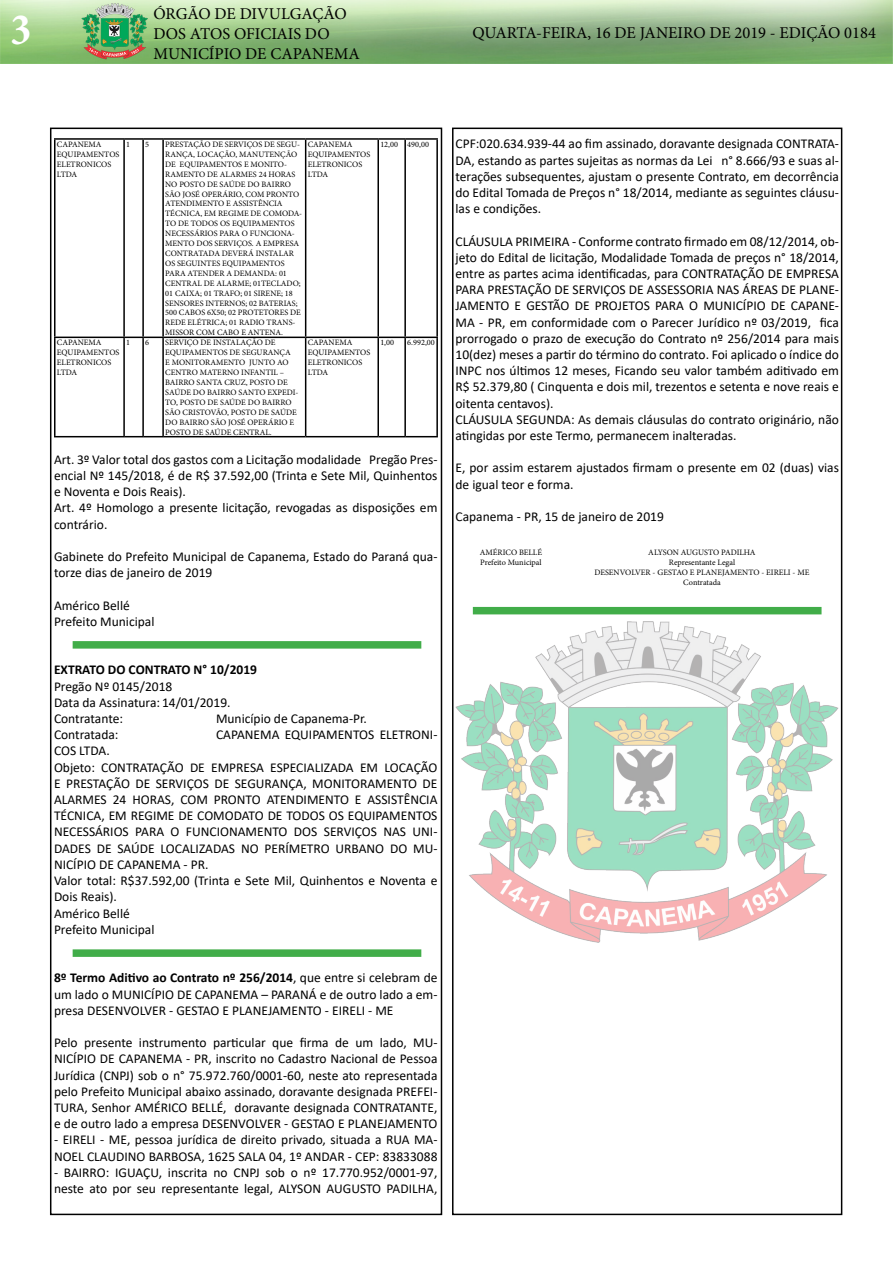
<style>
.page{position:relative;width:893px;height:1263px;background:#fff}
.page>*{position:absolute;margin:0;border:0;box-sizing:border-box;transform-origin:0 0}
.t1{font:700 condensed 45px "Minion Pro";color:#fff}
.t2{font:16.5px/19.8px "Minion Pro";color:#000}
.t3{font:13.5px/16.2px "Calibri";color:#000}
.t4{font:700 13.5px "Calibri";color:#000}
.t5{font:8.25px/9.9px "Minion Pro";color:#000}
.s1{font-weight:700}
</style>
<div class="page">
<div style="left:50px;top:128px;width:392px;height:1087px;border:2px solid #000"></div>
<img style="left:0;top:0;width:893px;height:64px">
<div style="left:452px;top:128px;width:390px;height:1087px;border:2px solid #000"></div>
<hr style="left:54px;top:138px;width:70px;height:2px;background:#000">
<hr style="left:54px;top:140px;width:2px;height:197px;background:#000">
<svg style="left:124px;top:138px;width:19px;height:2px"></svg>
<hr style="left:123px;top:140px;width:2px;height:197px;background:#000">
<hr style="left:143px;top:138px;width:20px;height:2px;background:#000">
<hr style="left:142px;top:140px;width:2px;height:197px;background:#000">
<hr style="left:163px;top:138px;width:143px;height:2px;background:#000">
<hr style="left:162px;top:140px;width:2px;height:197px;background:#000">
<hr style="left:306px;top:138px;width:72px;height:2px;background:#000">
<hr style="left:305px;top:140px;width:1px;height:197px;background:#000">
<hr style="left:378px;top:138px;width:27px;height:2px;background:#000">
<hr style="left:377px;top:140px;width:2px;height:197px;background:#000">
<hr style="left:405px;top:138px;width:33px;height:2px;background:#000">
<hr style="left:404px;top:140px;width:2px;height:197px;background:#000">
<hr style="left:436px;top:140px;width:2px;height:197px;background:#000">
<hr style="left:54px;top:337px;width:70px;height:1px;background:#000">
<hr style="left:54px;top:338px;width:2px;height:98px;background:#000">
<hr style="left:123px;top:338px;width:2px;height:98px;background:#000">
<svg style="left:124px;top:337px;width:39px;height:1px"></svg>
<hr style="left:142px;top:338px;width:2px;height:98px;background:#000">
<hr style="left:163px;top:337px;width:143px;height:1px;background:#000">
<hr style="left:162px;top:338px;width:2px;height:98px;background:#000">
<hr style="left:306px;top:337px;width:72px;height:1px;background:#000">
<hr style="left:305px;top:338px;width:1px;height:98px;background:#000">
<svg style="left:378px;top:337px;width:27px;height:1px"></svg>
<hr style="left:377px;top:338px;width:2px;height:98px;background:#000">
<hr style="left:405px;top:337px;width:33px;height:1px;background:#000">
<hr style="left:404px;top:338px;width:2px;height:98px;background:#000">
<hr style="left:436px;top:338px;width:2px;height:98px;background:#000">
<hr style="left:54px;top:436px;width:70px;height:1px;background:#000">
<svg style="left:124px;top:436px;width:39px;height:1px"></svg>
<hr style="left:163px;top:436px;width:143px;height:1px;background:#000">
<hr style="left:306px;top:436px;width:72px;height:1px;background:#000">
<svg style="left:378px;top:436px;width:27px;height:1px"></svg>
<hr style="left:405px;top:436px;width:33px;height:1px;background:#000">
<div style="left:473px;top:607px;width:348px;height:7px;background:#41ad49"></div>
<div style="left:73px;top:949px;width:348px;height:8px;background:#41ad49"></div>
<div style="left:73px;top:641px;width:348px;height:8px;background:#41ad49"></div>
<img style="left:455px;top:621px;width:384px;height:322px">
<h1 class="t1" style="left:11px;top:-1px;width:22px">3</h1>
<p class="t2" style="left:153px;top:4px;width:208px">ÓRGÃO DE DIVULGAÇÃO<br>DOS ATOS OFICIAIS DO<br>MUNICÍPIO DE CAPANEMA</p>
<p class="t2" style="left:472px;top:23px;width:405px">QUARTA-FEIRA, 16 DE JANEIRO DE 2019 - EDIÇÃO 0184</p>
<p class="t5" style="left:57px;top:140px;width:64px">CAPANEMA<br>EQUIPAMENTOS<br>ELETRONICOS<br>LTDA</p>
<p class="t5" style="left:126px;top:140px;width:5px">1</p>
<p class="t5" style="left:145px;top:140px;width:5px">5</p>
<p class="t5" style="left:165px;top:140px;width:138px">PRESTAÇÃO DE SERVIÇOS DE SEGU-<br>RANÇA, LOCAÇÃO, MANUTENÇÃO<br>DE EQUIPAMENTOS E MONITO-<br>RAMENTO DE ALARMES 24 HORAS<br>NO POSTO DE SAÚDE DO BAIRRO<br>SÃO JOSÉ OPERÁRIO, COM PRONTO<br>ATENDIMENTO E ASSISTÊNCIA<br>TÉCNICA, EM REGIME DE COMODA-<br>TO DE TODOS OS EQUIPAMENTOS<br>NECESSÁRIOS PARA O FUNCIONA-<br>MENTO DOS SERVIÇOS. A EMPRESA<br>CONTRATADA DEVERÁ INSTALAR<br>OS SEGUINTES EQUIPAMENTOS<br>PARA ATENDER A DEMANDA: 01<br>CENTRAL DE ALARME; 01TECLADO;<br>01 CAIXA; 01 TRAFO; 01 SIRENE; 18<br>SENSORES INTERNOS; 02 BATERIAS;<br>500 CABOS 6X50; 02 PROTETORES DE<br>REDE ELÉTRICA; 01 RADIO TRANS-<br>MISSOR COM CABO E ANTENA.</p>
<p class="t5" style="left:308px;top:140px;width:64px">CAPANEMA<br>EQUIPAMENTOS<br>ELETRONICOS<br>LTDA</p>
<p class="t5" style="left:380px;top:140px;width:50px">12,00 490,00</p>
<p class="t5" style="left:57px;top:338px;width:64px">CAPANEMA<br>EQUIPAMENTOS<br>ELETRONICOS<br>LTDA</p>
<p class="t5" style="left:126px;top:338px;width:5px">1</p>
<p class="t5" style="left:145px;top:338px;width:5px">6</p>
<p class="t5" style="left:165px;top:338px;width:135px">SERVIÇO DE INSTALAÇÃO DE<br>EQUIPAMENTOS DE SEGURANÇA<br>E MONITORAMENTO JUNTO AO<br>CENTRO MATERNO INFANTIL –<br>BAIRRO SANTA CRUZ, POSTO DE<br>SAÚDE DO BAIRRO SANTO EXPEDI-<br>TO, POSTO DE SAÚDE DO BAIRRO<br>SÃO CRISTOVÃO, POSTO DE SAÚDE<br>DO BAIRRO SÃO JOSÉ OPERÁRIO E<br>POSTO DE SAÚDE CENTRAL.</p>
<p class="t5" style="left:308px;top:338px;width:64px">CAPANEMA<br>EQUIPAMENTOS<br>ELETRONICOS<br>LTDA</p>
<p class="t5" style="left:380px;top:338px;width:15px">1,00</p>
<p class="t5" style="left:407px;top:338px;width:29px">6.992,00</p>
<p class="t3" style="left:54px;top:451px;width:385px">Art. 3º Valor total dos gastos com a Licitação modalidade Pregão Pres&shy;encial Nº 145/2018, é de R$ 37.592,00 (Trinta e Sete Mil, Quinhentos e Noventa e Dois Reais).<br>Art. 4º Homologo a presente licitação, revogadas as disposições em contrário.</p>
<p class="t3" style="left:54px;top:548px;width:385px">Gabinete do Prefeito Municipal de Capanema, Estado do Paraná qua&shy;torze dias de janeiro de 2019</p>
<p class="t3" style="left:54px;top:597px;width:102px">Américo Bellé<br>Prefeito Municipal</p>
<p class="t4" style="left:54px;top:660px;width:205px">EXTRATO DO CONTRATO N° 10/2019</p>
<p class="t3" style="left:54px;top:678px;width:178px">Pregão Nº 0145/2018<br>Data da Assinatura: 14/01/2019.<br>Contratante:</p>
<p class="t3" style="left:216px;top:710px;width:152px">Município de Capanema-Pr.</p>
<p class="t3" style="left:54px;top:726px;width:66px">Contratada:</p>
<p class="t3" style="left:216px;top:726px;width:223px">CAPANEMA EQUIPAMENTOS ELETRONI-</p>
<p class="t3" style="left:54px;top:742px;width:385px">COS LTDA.<br>Objeto: CONTRATAÇÃO DE EMPRESA ESPECIALIZADA EM LOCAÇÃO E PRESTAÇÃO DE SERVIÇOS DE SEGURANÇA, MONITORAMENTO DE ALARMES 24 HORAS, COM PRONTO ATENDIMENTO E ASSISTÊNCIA TÉCNICA, EM REGIME DE COMODATO DE TODOS OS EQUIPAMENTOS NECESSÁRIOS PARA O FUNCIONAMENTO DOS SERVIÇOS NAS UNI-DADES DE SAÚDE LOCALIZADAS NO PERÍMETRO URBANO DO MU-NICÍPIO DE CAPANEMA - PR.<br>Valor total: R$37.592,00 (Trinta e Sete Mil, Quinhentos e Noventa e Dois Reais).<br>Américo Bellé<br>Prefeito Municipal</p>
<p class="t3" style="left:54px;top:969px;width:385px;text-align:justify"><span class="s1">8º Termo Aditivo ao Contrato nº 256/2014</span>, que entre si celebram de um lado o MUNICÍPIO DE CAPANEMA – PARANÁ e de outro lado a em&shy;presa DESENVOLVER - GESTAO E PLANEJAMENTO - EIRELI - ME</p>
<p class="t3" style="left:54px;top:1034px;width:385px;text-align:justify">Pelo presente instrumento particular que firma de um lado, MU-NICÍPIO DE CAPANEMA - PR, inscrito no Cadastro Nacional de Pessoa Jurídica (CNPJ) sob o n° 75.972.760/0001-60, neste ato representada pelo Prefeito Municipal abaixo assinado, doravante designada PREFEI-TURA, Senhor AMÉRICO BELLÉ, doravante designada CONTRATANTE, e de outro lado a empresa DESENVOLVER - GESTAO E PLANEJAMENTO</p>
<p class="t3" style="left:54px;top:1131px;width:385px">- EIRELI - ME, pessoa jurídica de direito privado, situada a RUA MA-<br>NOEL CLAUDINO BARBOSA, 1625 SALA 04, 1º ANDAR - CEP: 83833088</p>
<p class="t3" style="left:54px;top:1164px;width:385px">- BAIRRO: IGUAÇU, inscrita no CNPJ sob o nº 17.770.952/0001-97, neste ato por seu representante legal, ALYSON AUGUSTO PADILHA,</p>
<p class="t3" style="left:455px;top:135px;width:385px;text-align:justify">CPF:020.634.939-44 ao fim assinado, doravante designada CONTRATA-DA, estando as partes sujeitas as normas da Lei n° 8.666/93 e suas al&shy;terações subsequentes, ajustam o presente Contrato, em decorrência do Edital Tomada de Preços n° 18/2014, mediante as seguintes cláusu&shy;las e condições.</p>
<p class="t3" style="left:455px;top:233px;width:385px">CLÁUSULA PRIMEIRA - Conforme contrato firmado em 08/12/2014, ob&shy;jeto do Edital de licitação, Modalidade Tomada de preços n° 18/2014, entre as partes acima identificadas, para CONTRATAÇÃO DE EMPRESA PARA PRESTAÇÃO DE SERVIÇOS DE ASSESSORIA NAS ÁREAS DE PLANE-JAMENTO E GESTÃO DE PROJETOS PARA O MUNICÍPIO DE CAPANE-MA - PR, em conformidade com o Parecer Jurídico nº 03/2019, fica prorrogado o prazo de execução do Contrato nº 256/2014 para mais 10(dez) meses a partir do término do contrato. Foi aplicado o índice do INPC nos últimos 12 meses, Ficando seu valor também aditivado em R$ 52.379,80 ( Cinquenta e dois mil, trezentos e setenta e nove reais e oitenta centavos).<br>CLÁUSULA SEGUNDA: As demais cláusulas do contrato originário, não atingidas por este Termo, permanecem inalteradas.</p>
<p class="t3" style="left:455px;top:459px;width:385px">E, por assim estarem ajustados firmam o presente em 02 (duas) vias de igual teor e forma.</p>
<p class="t3" style="left:455px;top:508px;width:210px">Capanema - PR, 15 de janeiro de 2019</p>
<p class="t5" style="left:480px;top:548px;width:64px">AMÉRICO BELLÉ<br>Prefeito Municipal</p>
<p class="t5" style="left:594px;top:548px;width:217px;text-align:center">ALYSON AUGUSTO PADILHA<br>Representante Legal<br>DESENVOLVER - GESTAO E PLANEJAMENTO - EIRELI - ME<br>Contratada</p>
</div>
